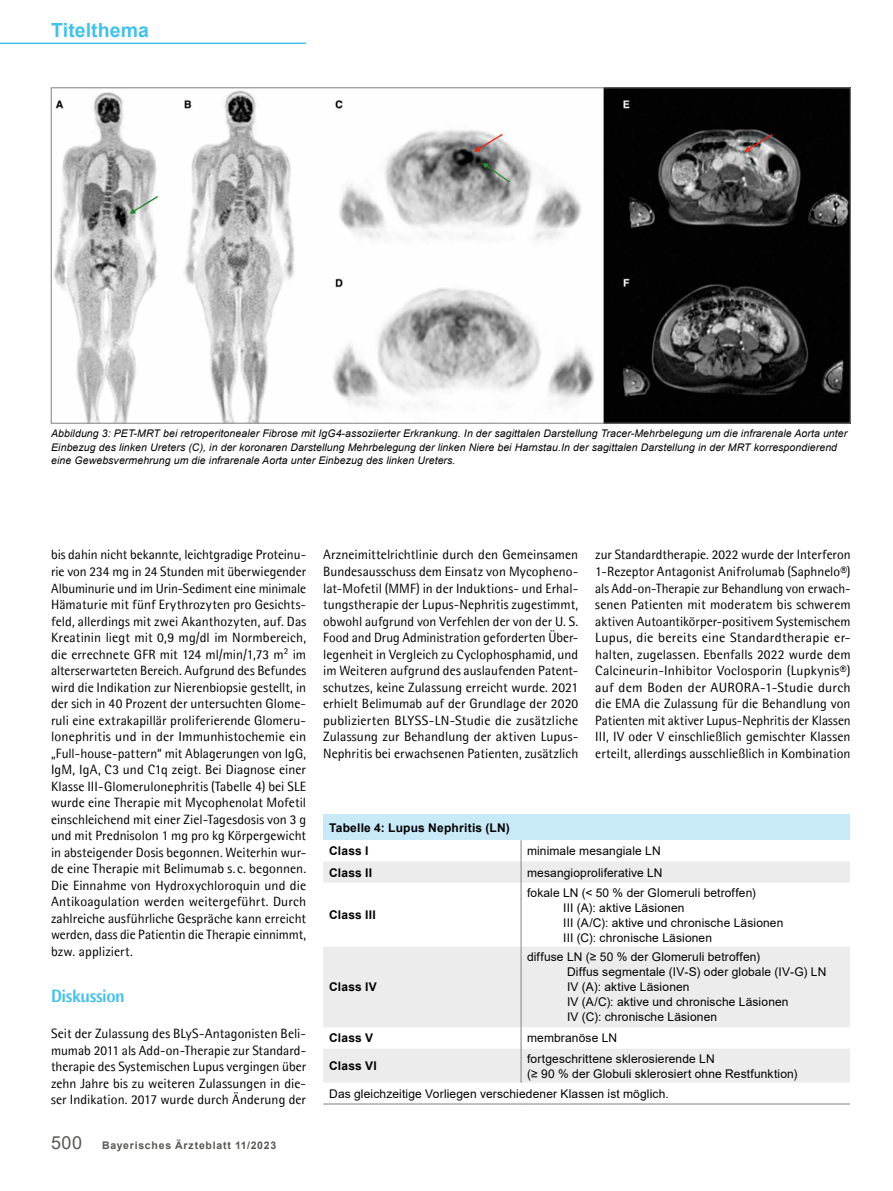
<style>
.page{position:relative;width:893px;height:1191px;background:#fff}
.page>*{position:absolute;margin:0;border:0;box-sizing:border-box;transform-origin:0 0}
.t1{font:700 19.5px "Arial";color:#44c1ea}
.t2{font:800 18px "Agfa Rotis Semisans";letter-spacing:-.03em;color:#44c1ea}
.t3{font:13.5px/16.5px "Agfa Rotis Semisans";color:#000;text-align:justify}
.t4{font:12px/15px "Arial";letter-spacing:.01em;color:#000}
.t5{font:700 12px/23.5px "Arial";letter-spacing:.02em;color:#000}
.t6{font:italic 10.5px/13.5px "Arial";letter-spacing:.01em;color:#000}
.t7{font:700 10.5px "Arial";letter-spacing:.07em;color:#575654}
.s1{font-weight:400;font-size:18px}
</style>
<div class="page">
<hr style="left:0;top:43px;width:306px;height:1px;background:#44c1ea">
<img style="left:54px;top:90px;width:794px;height:331px">
<div style="left:323px;top:814px;width:527px;height:26px;background:#c8e9f8"></div>
<svg style="left:323px;top:861px;width:527px;height:221px;fill:#edeced"></svg>
<svg style="left:521px;top:840px;width:1px;height:42px"></svg>
<hr style="left:521px;top:882px;width:1px;height:64px;background:#838182">
<hr style="left:521px;top:946px;width:1px;height:81px;background:#838182">
<svg style="left:521px;top:1027px;width:1px;height:21px"></svg>
<hr style="left:521px;top:1048px;width:1px;height:34px;background:#838182">
<hr style="left:323px;top:1103px;width:198px;height:1px;background:#838182">
<hr style="left:521px;top:1103px;width:329px;height:1px;background:#838182">
<h1 class="t1" style="left:51px;top:16px;width:99px">Titelthema</h1>
<p class="t6" style="left:51px;top:427px;width:798px">Abbildung 3: PET-MRT bei retroperitonealer Fibrose mit IgG4-assoziierter Erkrankung. In der sagittalen Darstellung Tracer-Mehrbelegung um die infrarenale Aorta unter<br>Einbezug des linken Ureters (C), in der koronaren Darstellung Mehrbelegung der linken Niere bei Harnstau.In der sagittalen Darstellung in der MRT korrespondierend eine Gewebsvermehrung um die infrarenale Aorta unter Einbezug des linken Ureters.</p>
<p class="t3" style="left:51px;top:546px;width:257px">bis dahin nicht bekannte, leichtgradige Proteinu&shy;rie von 234 mg in 24 Stunden mit überwiegender Albuminurie und im Urin-Sediment eine minimale Hämaturie mit fünf Erythrozyten pro Gesichts&shy;feld, allerdings mit zwei Akanthozyten, auf. Das Kreatinin liegt mit 0,9 mg/dl im Normbereich, die errechnete GFR mit 124 ml/min/1,73 m<sup>2</sup> im alterserwarteten Bereich. Aufgrund des Befundes wird die Indikation zur Nierenbiopsie gestellt, in der sich in 40 Prozent der untersuchten Glome&shy;ruli eine extrakapillär proliferierende Glomeru&shy;lonephritis und in der Immunhistochemie ein „Full-house-pattern“ mit Ablagerungen von IgG, IgM, IgA, C3 und C1q zeigt. Bei Diagnose einer Klasse III-Glomerulonephritis (Tabelle 4) bei SLE wurde eine Therapie mit Mycophenolat Mofetil einschleichend mit einer Ziel-Tagesdosis von 3 g und mit Prednisolon 1 mg pro kg Körpergewicht in absteigender Dosis begonnen. Weiterhin wur&shy;de eine Therapie mit Belimumab s. c. begonnen.<br>Die Einnahme von Hydroxychloroquin und die Antikoagulation werden weitergeführt. Durch zahlreiche ausführliche Gespräche kann erreicht werden, dass die Patientin die Therapie einnimmt, bzw. appliziert.</p>
<h2 class="t2" style="left:51px;top:984px;width:75px">Diskussion</h2>
<p class="t3" style="left:51px;top:1025px;width:257px">Seit der Zulassung des BLyS-Antagonisten Beli&shy;mumab 2011 als Add-on-Therapie zur Standard&shy;therapie des Systemischen Lupus vergingen über zehn Jahre bis zu weiteren Zulassungen in die&shy;ser Indikation. 2017 wurde durch Änderung der</p>
<p class="t7" style="left:51px;top:1137px;width:227px"><span class="s1">500</span> Bayerisches Ärzteblatt 11/2023</p>
<p class="t3" style="left:323px;top:546px;width:257px">Arzneimittelrichtlinie durch den Gemeinsamen Bundesausschuss dem Einsatz von Mycopheno&shy;lat-Mofetil (MMF) in der Induktions- und Erhal&shy;tungstherapie der Lupus-Nephritis zugestimmt, obwohl aufgrund von Verfehlen der von der U. S.<br>Food and Drug Administration geforderten Über&shy;legenheit in Vergleich zu Cyclophosphamid, und im Weiteren aufgrund des auslaufenden Patent&shy;schutzes, keine Zulassung erreicht wurde. 2021 erhielt Belimumab auf der Grundlage der 2020 publizierten BLYSS-LN-Studie die zusätzliche Zulassung zur Behandlung der aktiven Lupus-Nephritis bei erwachsenen Patienten, zusätzlich</p>
<p class="t3" style="left:595px;top:546px;width:257px">zur Standardtherapie. 2022 wurde der Interferon 1-Rezeptor Antagonist Anifrolumab (Saphnelo®) als Add-on-Therapie zur Behandlung von erwach&shy;senen Patienten mit moderatem bis schwerem aktiven Autoantikörper-positivem Systemischem Lupus, die bereits eine Standardtherapie er&shy;halten, zugelassen. Ebenfalls 2022 wurde dem Calcineurin-Inhibitor Voclosporin (Lupkynis®) auf dem Boden der AURORA-1-Studie durch die EMA die Zulassung für die Behandlung von Patienten mit aktiver Lupus-Nephritis der Klassen III, IV oder V einschließlich gemischter Klassen erteilt, allerdings ausschließlich in Kombination</p>
<p class="t5" style="left:329px;top:816px;width:182px">Tabelle 4: Lupus Nephritis (LN)<br>Class I</p>
<p class="t4" style="left:527px;top:843px;width:135px">minimale mesangiale LN</p>
<p class="t5" style="left:329px;top:860px;width:45px">Class II</p>
<p class="t4" style="left:527px;top:864px;width:137px">mesangioproliferative LN</p>
<p class="t5" style="left:329px;top:903px;width:48px">Class III</p>
<p class="t4" style="left:563px;top:884px;width:222px;text-indent:-36px">fokale LN (&lt; 50 % der Glomeruli betroffen)<br>III (A): aktive Läsionen<br>III (A/C): aktive und chronische Läsionen III (C): chronische Läsionen</p>
<p class="t5" style="left:329px;top:975px;width:49px">Class IV</p>
<p class="t4" style="left:567px;top:949px;width:261px;text-indent:-40px">diffuse LN (≥ 50 % der Glomeruli betroffen)<br>Diffus segmentale (IV-S) oder globale (IV-G) LN IV (A): aktive Läsionen<br>IV (A/C): aktive und chronische Läsionen<br>IV (C): chronische Läsionen</p>
<p class="t5" style="left:329px;top:1026px;width:46px">Class V</p>
<p class="t4" style="left:527px;top:1030px;width:92px">membranöse LN</p>
<p class="t5" style="left:329px;top:1054px;width:49px">Class VI</p>
<p class="t4" style="left:527px;top:1050px;width:272px">fortgeschrittene sklerosierende LN<br>(≥ 90 % der Globuli sklerosiert ohne Restfunktion)</p>
<p class="t4" style="left:329px;top:1085px;width:341px">Das gleichzeitige Vorliegen verschiedener Klassen ist möglich.</p>
</div>
